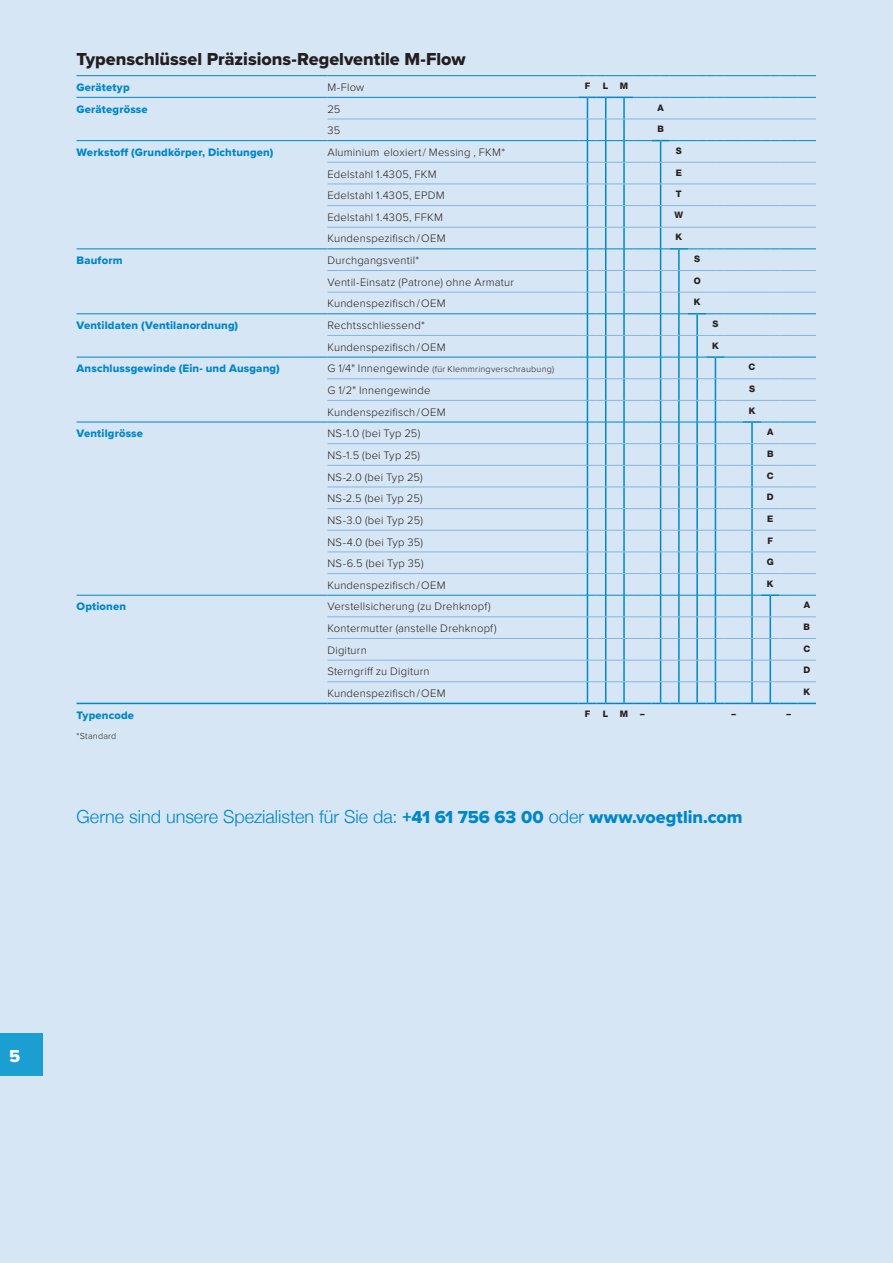
<style>
.page{position:relative;width:893px;height:1263px;background:#d7e6f4}
.page>*{position:absolute;margin:0;border:0;box-sizing:border-box;transform-origin:0 0}
.t1{font:300 18px "Helvetica Neue";color:#0087c7}
.t2{font:18px "Proxima Nova Extrabld";color:#231f20}
.t3{font:18px "Proxima Nova Extrabld";color:#fff}
.t4{font:300 11.25px "Proxima Nova";letter-spacing:.015em;color:#231f20}
.t5{font:11.25px "Proxima Nova Extrabld";letter-spacing:.015em;color:#0087c7}
.t6{font:300 9px "Proxima Nova";letter-spacing:.025em;color:#231f20}
.t7{font:800 9px "Helvetica Neue";color:#231f20}
.s1{font-size:11.25px}
.s2{font-family:"Proxima Nova Extrabld";font-weight:400}
</style>
<div class="page">
<hr style="left:327px;top:703px;width:251px;height:1px;background:#0087c7">
<hr style="left:77px;top:75px;width:250px;height:1px;background:#0087c7">
<hr style="left:327px;top:75px;width:251px;height:1px;background:#0087c7">
<svg style="left:578px;top:75px;width:238px;height:1px"></svg>
<hr style="left:77px;top:97px;width:250px;height:1px;background:#0087c7">
<hr style="left:327px;top:97px;width:251px;height:1px;background:#0087c7">
<hr style="left:77px;top:140px;width:250px;height:1px;background:#0087c7">
<hr style="left:327px;top:140px;width:251px;height:1px;background:#0087c7">
<hr style="left:77px;top:249px;width:250px;height:1px;background:#0087c7">
<hr style="left:327px;top:249px;width:251px;height:1px;background:#0087c7">
<hr style="left:77px;top:422px;width:250px;height:1px;background:#0087c7">
<hr style="left:327px;top:422px;width:251px;height:1px;background:#0087c7">
<hr style="left:77px;top:595px;width:250px;height:1px;background:#0087c7">
<hr style="left:327px;top:595px;width:251px;height:1px;background:#0087c7">
<hr style="left:77px;top:703px;width:250px;height:1px;background:#0087c7">
<hr style="left:327px;top:119px;width:251px;height:1px;background:#85b6df">
<hr style="left:327px;top:162px;width:251px;height:1px;background:#85b6df">
<hr style="left:327px;top:184px;width:251px;height:1px;background:#85b6df">
<hr style="left:327px;top:205px;width:251px;height:1px;background:#85b6df">
<hr style="left:327px;top:227px;width:251px;height:1px;background:#85b6df">
<hr style="left:327px;top:270px;width:251px;height:1px;background:#85b6df">
<hr style="left:327px;top:292px;width:251px;height:1px;background:#85b6df">
<hr style="left:327px;top:378px;width:251px;height:1px;background:#85b6df">
<hr style="left:327px;top:400px;width:251px;height:1px;background:#85b6df">
<hr style="left:327px;top:443px;width:251px;height:1px;background:#85b6df">
<hr style="left:327px;top:465px;width:251px;height:1px;background:#85b6df">
<hr style="left:327px;top:487px;width:251px;height:1px;background:#85b6df">
<hr style="left:327px;top:508px;width:251px;height:1px;background:#85b6df">
<hr style="left:327px;top:530px;width:251px;height:1px;background:#85b6df">
<hr style="left:327px;top:552px;width:251px;height:1px;background:#85b6df">
<hr style="left:327px;top:573px;width:251px;height:1px;background:#85b6df">
<hr style="left:327px;top:617px;width:251px;height:1px;background:#85b6df">
<hr style="left:327px;top:638px;width:251px;height:1px;background:#85b6df">
<hr style="left:327px;top:660px;width:251px;height:1px;background:#85b6df">
<hr style="left:327px;top:681px;width:251px;height:1px;background:#85b6df">
<hr style="left:77px;top:314px;width:250px;height:1px;background:#0087c7">
<hr style="left:327px;top:314px;width:251px;height:1px;background:#0087c7">
<hr style="left:327px;top:335px;width:251px;height:1px;background:#85b6df">
<hr style="left:77px;top:357px;width:250px;height:1px;background:#0087c7">
<hr style="left:327px;top:357px;width:251px;height:1px;background:#0087c7">
<svg style="left:578px;top:97px;width:238px;height:607px"></svg>
<div style="left:0;top:1033px;width:42px;height:43px;background:#1b9ed2"></div>
<h1 class="t2" style="left:77px;top:46px;width:391px">Typenschlüssel Präzisions-Regelventile M-Flow</h1>
<p class="t5" style="left:77px;top:79px;width:55px">Gerätetyp</p>
<p class="t4" style="left:327px;top:79px;width:38px">M-Flow</p>
<p class="t7" style="left:585px;top:80px;width:7px">F</p>
<p class="t7" style="left:603px;top:80px;width:7px">L</p>
<p class="t7" style="left:620px;top:80px;width:10px">M</p>
<p class="t5" style="left:77px;top:100px;width:73px">Gerätegrösse</p>
<p class="t4" style="left:327px;top:100px;width:15px">25</p>
<p class="t7" style="left:657px;top:102px;width:8px">A</p>
<p class="t4" style="left:327px;top:122px;width:14px">35</p>
<p class="t7" style="left:657px;top:124px;width:8px">B</p>
<p class="t5" style="left:77px;top:144px;width:198px">Werkstoff (Grundkörper, Dichtungen)</p>
<p class="t4" style="left:327px;top:144px;width:179px">Aluminium eloxiert / Messing , FKM*</p>
<p class="t7" style="left:676px;top:145px;width:8px">S</p>
<p class="t4" style="left:327px;top:165px;width:111px">Edelstahl 1.4305, FKM</p>
<p class="t7" style="left:676px;top:167px;width:8px">E</p>
<p class="t4" style="left:327px;top:187px;width:119px">Edelstahl 1.4305, EPDM</p>
<p class="t7" style="left:676px;top:188px;width:7px">T</p>
<p class="t4" style="left:327px;top:209px;width:117px">Edelstahl 1.4305, FFKM</p>
<p class="t7" style="left:674px;top:210px;width:10px">W</p>
<p class="t4" style="left:327px;top:230px;width:120px">Kundenspezifisch / OEM</p>
<p class="t7" style="left:675px;top:232px;width:8px">K</p>
<p class="t5" style="left:77px;top:252px;width:47px">Bauform</p>
<p class="t4" style="left:327px;top:252px;width:93px">Durchgangsventil*</p>
<p class="t7" style="left:694px;top:254px;width:8px">S</p>
<p class="t4" style="left:327px;top:274px;width:188px">Ventil-Einsatz (Patrone) ohne Armatur</p>
<p class="t7" style="left:694px;top:275px;width:9px">O</p>
<p class="t4" style="left:327px;top:295px;width:120px">Kundenspezifisch / OEM</p>
<p class="t7" style="left:694px;top:297px;width:8px">K</p>
<p class="t5" style="left:77px;top:317px;width:163px">Ventildaten (Ventilanordnung)</p>
<p class="t4" style="left:327px;top:317px;width:99px">Rechtsschliessend*</p>
<p class="t7" style="left:712px;top:318px;width:8px">S</p>
<p class="t4" style="left:327px;top:339px;width:120px">Kundenspezifisch / OEM</p>
<p class="t7" style="left:712px;top:340px;width:8px">K</p>
<p class="t5" style="left:77px;top:360px;width:205px">Anschlussgewinde (Ein- und Ausgang)</p>
<p class="t6" style="left:327px;top:363px;width:228px"><span class="s1">G 1/4" Innengewinde</span> (für Klemmringverschraubung)</p>
<p class="t7" style="left:749px;top:362px;width:8px">C</p>
<p class="t4" style="left:327px;top:382px;width:105px">G 1/2" Innengewinde</p>
<p class="t7" style="left:749px;top:383px;width:8px">S</p>
<p class="t4" style="left:327px;top:403px;width:120px">Kundenspezifisch / OEM</p>
<p class="t7" style="left:749px;top:405px;width:8px">K</p>
<p class="t5" style="left:77px;top:425px;width:68px">Ventilgrösse</p>
<p class="t4" style="left:327px;top:425px;width:94px">NS-1.0 (bei Typ 25)</p>
<p class="t7" style="left:767px;top:427px;width:8px">A</p>
<p class="t4" style="left:327px;top:447px;width:94px">NS-1.5 (bei Typ 25)</p>
<p class="t7" style="left:767px;top:448px;width:8px">B</p>
<p class="t4" style="left:327px;top:468px;width:97px">NS-2.0 (bei Typ 25)</p>
<p class="t7" style="left:767px;top:470px;width:8px">C</p>
<p class="t4" style="left:327px;top:490px;width:97px">NS-2.5 (bei Typ 25)</p>
<p class="t7" style="left:767px;top:492px;width:8px">D</p>
<p class="t4" style="left:327px;top:512px;width:97px">NS-3.0 (bei Typ 25)</p>
<p class="t7" style="left:767px;top:513px;width:8px">E</p>
<p class="t4" style="left:327px;top:533px;width:97px">NS-4.0 (bei Typ 35)</p>
<p class="t7" style="left:767px;top:535px;width:7px">F</p>
<p class="t4" style="left:327px;top:555px;width:98px">NS-6.5 (bei Typ 35)</p>
<p class="t7" style="left:767px;top:557px;width:9px">G</p>
<p class="t4" style="left:327px;top:577px;width:120px">Kundenspezifisch / OEM</p>
<p class="t7" style="left:767px;top:578px;width:8px">K</p>
<p class="t5" style="left:77px;top:598px;width:51px">Optionen</p>
<p class="t4" style="left:327px;top:598px;width:165px">Verstellsicherung (zu Drehknopf)</p>
<p class="t7" style="left:804px;top:600px;width:8px">A</p>
<p class="t4" style="left:327px;top:620px;width:171px">Kontermutter (anstelle Drehknopf)</p>
<p class="t7" style="left:804px;top:621px;width:8px">B</p>
<p class="t4" style="left:327px;top:642px;width:41px">Digiturn</p>
<p class="t7" style="left:803px;top:643px;width:8px">C</p>
<p class="t4" style="left:327px;top:663px;width:104px">Sterngriff zu Digiturn</p>
<p class="t7" style="left:803px;top:665px;width:8px">D</p>
<p class="t4" style="left:327px;top:685px;width:120px">Kundenspezifisch / OEM</p>
<p class="t7" style="left:803px;top:686px;width:8px">K</p>
<p class="t5" style="left:77px;top:706px;width:59px">Typencode</p>
<p class="t7" style="left:585px;top:708px;width:7px">F</p>
<p class="t7" style="left:603px;top:708px;width:7px">L</p>
<p class="t7" style="left:620px;top:708px;width:10px">M</p>
<p class="t7" style="left:640px;top:708px;width:6px">–</p>
<p class="t7" style="left:731px;top:708px;width:6px">–</p>
<p class="t7" style="left:786px;top:708px;width:6px">–</p>
<p class="t6" style="left:77px;top:729px;width:41px">*Standard</p>
<h1 class="t1" style="left:77px;top:802px;width:668px">Gerne sind unsere Spezialisten für Sie da: <span class="s2">+41 61 756 63 00</span> oder <span class="s2">www.voegtlin.com</span></h1>
<h1 class="t3" style="left:9px;top:1043px;width:13px">5</h1>
</div>
